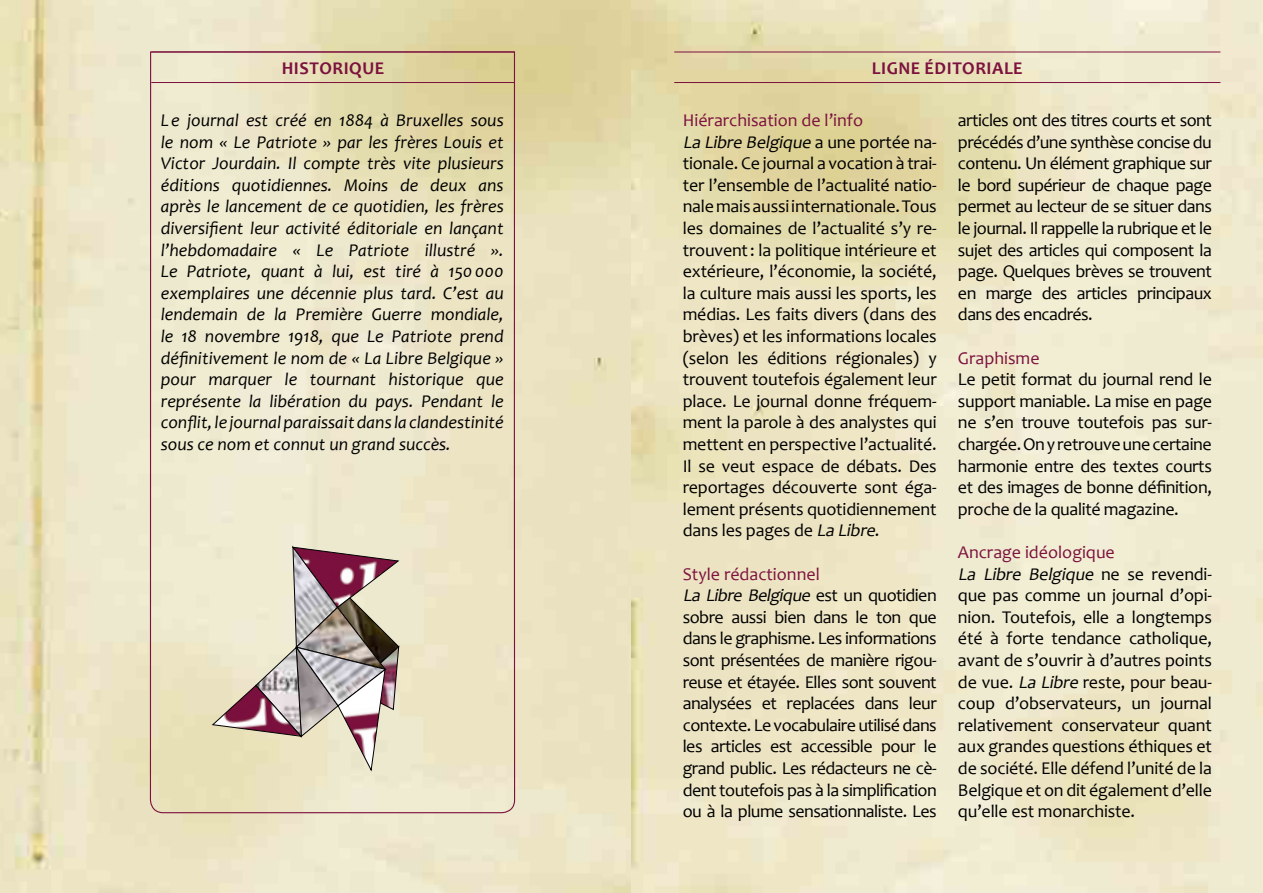
<style>
.page{position:relative;width:1263px;height:893px;background:#fff}
.page>*{position:absolute;margin:0;border:0;box-sizing:border-box;transform-origin:0 0}
.t1{font:18px/21.6px "Candara";letter-spacing:-.01em;color:#000}
.t2{font:italic 18px/21.6px "Candara";color:#000;text-align:justify}
.t3{font:18px/21.6px "Candara";letter-spacing:-.03em;color:#000}
.t4{font:700 18px "Candara";letter-spacing:.03em;color:#7c123e}
.t5{font:18px "Candara";color:#7c123e}
.s1{color:#7c123e}
.s2{font-style:italic}
</style>
<div class="page">
<img style="left:0;top:0;width:1263px;height:893px">
<hr style="left:674px;top:52px;width:546px;height:1px;background:#7c123e">
<hr style="left:674px;top:82px;width:546px;height:1px;background:#7c123e">
<svg style="left:149px;top:51px;width:367px;height:842px;background:#e6ddc1"></svg>
<p class="t4" style="left:282px;top:56px;width:104px">HISTORIQUE</p>
<p class="t4" style="left:872px;top:56px;width:152px">LIGNE ÉDITORIALE</p>
<p class="t2" style="left:161px;top:109px;width:344px">L e journal est créé en 1884 à Bruxelles sous le nom « Le Patriote » par les frères Louis et Victor Jourdain. Il compte très vite plusieurs éditions quotidiennes. Moins de deux ans après le lancement de ce quotidien, les frères diversifient leur activité éditoriale en lançant l’hebdomadaire « Le Patriote illustré ».<br>Le Patriote, quant à lui, est tiré à 150000 exemplaires une décennie plus tard. C’est au lendemain de la Première Guerre mondiale, le 18 novembre 1918, que Le Patriote prend définitivement le nom de « La Libre Belgique » pour marquer le tournant historique que représente la libération du pays. Pendant le conflit, le journal paraissait dans la clandestinité sous ce nom et connut un grand succès.</p>
<p class="t1" style="left:683px;top:109px;width:255px"><span class="s1">Hiérarchisation de l’info<br></span><span class="s2">La Libre Belgique</span> a u n e p o rt é e n a - tionale. Ce journal a vocation à trai&shy;ter l’ensemble de l’actualité natio&shy;nale mais aussi internationale. Tous les domaines de l’actualité s’y re&shy;trouvent: la politique intérieure et extérieure, l’économie, la société, la culture mais aussi les sports, les médias. Les faits divers (dans des brèves) et les informations locales (selon les éditions régionales) y trouvent toutefois également leur place. Le journal donne fréquem&shy;ment la parole à des analystes qui mettent en perspective l’actualité.<br>Il se veut espace de débats. Des reportages découverte sont éga&shy;lement présents quotidiennement dans les pages de <span class="s2">La Libre</span>.</p>
<p class="t3" style="left:683px;top:563px;width:256px"><span class="s1">Style rédactionnel<br></span><span class="s2">La Libre Belgique</span> e st u n q u ot i d i e n sobre aussi bien dans le ton que dans le graphisme. Les informations sont présentées de manière rigou&shy;reuse et étayée. Elles sont souvent analysées et replacées dans leur contexte. Le vocabulaire utilisé dans les articles est accessible pour le grand public. Les rédacteurs ne cè&shy;dent toutefois pas à la simplification ou à la plume sensationnaliste. Les</p>
<p class="t1" style="left:958px;top:109px;width:255px;text-align:justify">articles ont des titres courts et sont précédés d’une synthèse concise du contenu. Un élément graphique sur le bord supérieur de chaque page permet au lecteur de se situer dans le journal. Il rappelle la rubrique et le sujet des articles qui composent la page. Quelques brèves se trouvent en marge des articles principaux dans des encadrés.</p>
<p class="t5" style="left:958px;top:346px;width:83px">Graphisme</p>
<p class="t1" style="left:958px;top:368px;width:256px;text-align:justify">Le petit format du journal rend le support maniable. La mise en page ne s’en trouve toutefois pas sur&shy;chargée. On y retrouve une certaine harmonie entre des textes courts et des images de bonne définition, proche de la qualité magazine.</p>
<p class="t1" style="left:958px;top:541px;width:255px"><span class="s1">Ancrage idéologique<br></span><span class="s2">La Libre Belgique</span> n e s e re v e n d i - que pas comme un journal d’opi&shy;nion. Toutefois, elle a longtemps été à forte tendance catholique, avant de s’ouvrir à d’autres points de vue. <span class="s2">La Libre</span> reste, pour beau&shy;coup d’observateurs, un journal relativement conservateur quant aux grandes questions éthiques et de société. Elle défend l’unité de la<br>Belgique et on dit également d’elle qu’elle est monarchiste.</p>
</div>
